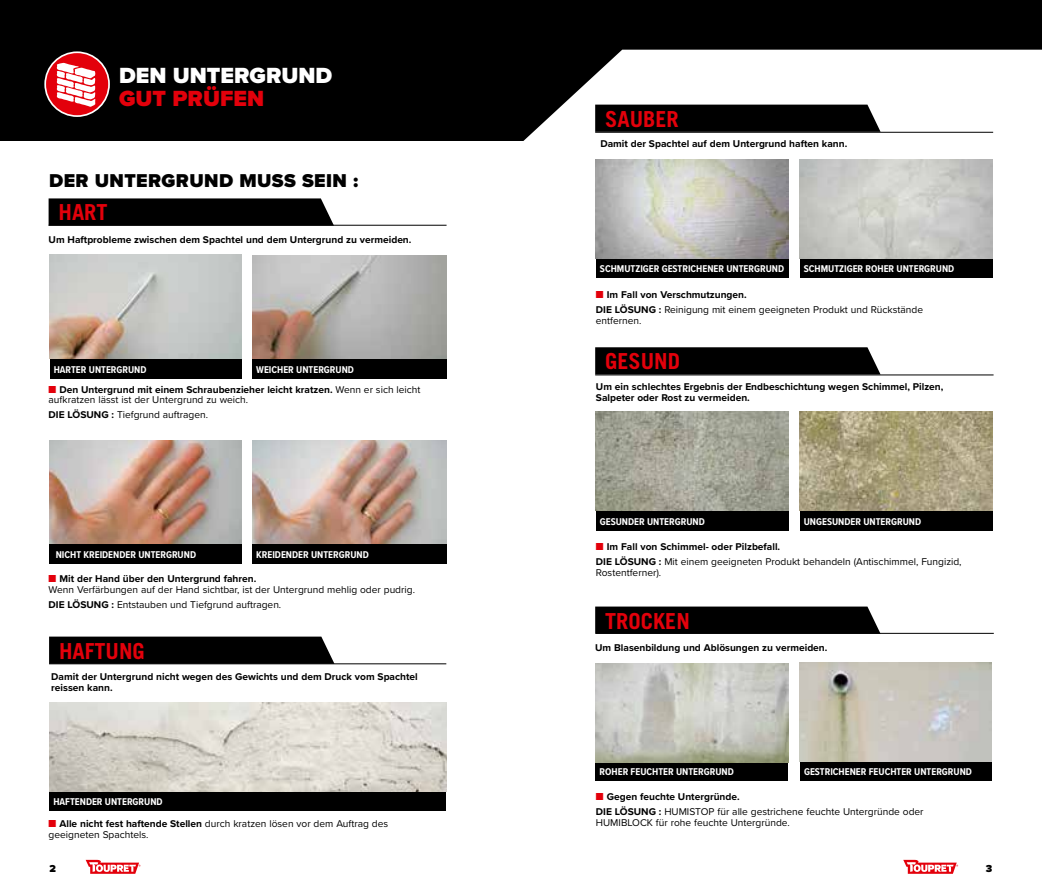
<style>
.page{position:relative;width:1042px;height:893px;background:#fff}
.page>*{position:absolute;margin:0;border:0;box-sizing:border-box;transform-origin:0 0}
.t1{font:900 22.75px "Proxima Nova";color:#fff}
.t2{font:900 22.75px "Proxima Nova";color:#e3000b}
.t3{font:700 22.05px "Trade Gothic";color:#e3000b}
.t4{font:900 19.25px "Proxima Nova";letter-spacing:.02em;color:#000}
.t5{font:900 10.5px "Proxima Nova";color:#000}
.t6{font:10.15px/10.8px "Proxima Nova";color:#000}
.t7{font:700 10.15px/10.8px "Proxima Nova";color:#000}
.t8{font:700 10.15px "Proxima Nova Cond";color:#fff}
.s1{color:#e3000b}
.s2{font-weight:700}
</style>
<div class="page">
<svg style="left:86px;top:860px;width:54px;height:14px"></svg>
<svg style="left:903px;top:860px;width:55px;height:14px"></svg>
<img style="left:252px;top:440px;width:194px;height:105px">
<img style="left:49px;top:440px;width:192px;height:105px">
<div style="left:0;top:0;width:1042px;height:141px;background:#000"></div>
<svg style="left:523px;top:50px;width:519px;height:136px;fill:#fff"></svg>
<img style="left:252px;top:256px;width:194px;height:103px">
<img style="left:50px;top:255px;width:191px;height:104px">
<div style="left:50px;top:359px;width:191px;height:19px;background:#000"></div>
<div style="left:252px;top:359px;width:194px;height:19px;background:#000"></div>
<div style="left:45px;top:52px;width:64px;height:64px;background:#e3000b;border-radius:50%"></div>
<div style="left:44px;top:51px;width:66px;height:66px;border:2px solid #fff;border-radius:50%"></div>
<div style="left:49px;top:545px;width:192px;height:19px;background:#000"></div>
<div style="left:596px;top:511px;width:192px;height:19px;background:#000"></div>
<div style="left:596px;top:258px;width:192px;height:19px;background:#000"></div>
<div style="left:799px;top:511px;width:193px;height:19px;background:#000"></div>
<div style="left:799px;top:258px;width:193px;height:19px;background:#000"></div>
<div style="left:595px;top:761px;width:193px;height:20px;background:#000"></div>
<div style="left:800px;top:761px;width:192px;height:20px;background:#000"></div>
<div style="left:252px;top:545px;width:194px;height:19px;background:#000"></div>
<div style="left:49px;top:791px;width:397px;height:19px;background:#000"></div>
<img style="left:49px;top:703px;width:397px;height:88px">
<img style="left:799px;top:412px;width:193px;height:99px">
<img style="left:596px;top:159px;width:192px;height:99px">
<img style="left:596px;top:412px;width:192px;height:99px">
<img style="left:799px;top:159px;width:193px;height:99px">
<img style="left:595px;top:663px;width:193px;height:99px">
<img style="left:800px;top:662px;width:192px;height:99px">
<svg style="left:57px;top:63px;width:39px;height:44px"></svg>
<div style="left:49px;top:198px;width:285px;height:27px;background:#000"></div>
<div style="left:49px;top:637px;width:285px;height:26px;background:#000"></div>
<svg style="left:595px;top:105px;width:285px;height:27px"></svg>
<div style="left:595px;top:607px;width:285px;height:27px;background:#000"></div>
<div style="left:595px;top:347px;width:285px;height:27px;background:#000"></div>
<hr style="left:49px;top:225px;width:397px;height:1px;background:#000">
<hr style="left:595px;top:132px;width:398px;height:1px;background:#000">
<hr style="left:595px;top:374px;width:398px;height:1px;background:#000">
<hr style="left:596px;top:633px;width:398px;height:1px;background:#000">
<hr style="left:49px;top:663px;width:397px;height:1px;background:#000">
<h1 class="t1" style="left:119px;top:59px;width:215px">DEN UNTERGRUND</h1>
<h1 class="t2" style="left:119px;top:81px;width:147px">GUT PRÜFEN</h1>
<h3 class="t4" style="left:49px;top:166px;width:310px">DER UNTERGRUND MUSS SEIN :</h3>
<h2 class="t3" style="left:59px;top:199px;width:51px">HART</h2>
<p class="t7" style="left:49px;top:234px;width:364px">Um Haftprobleme zwischen dem Spachtel und dem Untergrund zu vermeiden.</p>
<p class="t8" style="left:54px;top:362px;width:94px">HARTER UNTERGRUND</p>
<p class="t8" style="left:256px;top:362px;width:99px">WEICHER UNTERGRUND</p>
<p class="t6" style="left:49px;top:383px;width:373px"><span class="s1">■</span> <span class="s2">Den Untergrund mit einem Schraubenzieher leicht kratzen.</span> Wenn er sich leicht aufkratzen lässt ist der Untergrund zu weich.</p>
<p class="t6" style="left:49px;top:409px;width:161px"><span class="s2">DIE LÖSUNG :</span> Tiefgrund auftragen.</p>
<p class="t8" style="left:56px;top:547px;width:142px">NICHT KREIDENDER UNTERGRUND</p>
<p class="t8" style="left:256px;top:547px;width:114px">KREIDENDER UNTERGRUND</p>
<p class="t6" style="left:49px;top:573px;width:368px"><span class="s1">■</span> <span class="s2">Mit der Hand über den Untergrund fahren.<br></span>Wenn Verfärbungen auf der Hand sichtbar, ist der Untergrund mehlig oder pudrig.</p>
<p class="t6" style="left:49px;top:599px;width:234px"><span class="s2">DIE LÖSUNG :</span> Entstauben und Tiefgrund auftragen.</p>
<h2 class="t3" style="left:59px;top:637px;width:87px">HAFTUNG</h2>
<p class="t7" style="left:51px;top:671px;width:368px">Damit der Untergrund nicht wegen des Gewichts und dem Druck vom Spachtel reissen kann.</p>
<p class="t8" style="left:53px;top:794px;width:111px">HAFTENDER UNTERGRUND</p>
<p class="t6" style="left:49px;top:818px;width:341px"><span class="s1">■</span> <span class="s2">Alle nicht fest haftende Stellen</span> durch kratzen lösen vor dem Auftrag des geeigneten Spachtels.</p>
<h2 class="t3" style="left:605px;top:105px;width:75px">SAUBER</h2>
<p class="t7" style="left:600px;top:138px;width:248px">Damit der Spachtel auf dem Untergrund haften kann.</p>
<p class="t8" style="left:600px;top:261px;width:186px">SCHMUTZIGER GESTRICHENER UNTERGRUND</p>
<p class="t8" style="left:804px;top:261px;width:152px">SCHMUTZIGER ROHER UNTERGRUND</p>
<p class="t6" style="left:596px;top:287px;width:329px;line-height:15px"><span class="s1">■</span> <span class="s2">Im Fall von Verschmutzungen.<br>DIE LÖSUNG :</span> Reinigung mit einem geeigneten Produkt und Rückstände</p>
<p class="t6" style="left:596px;top:315px;width:47px">entfernen.</p>
<h2 class="t3" style="left:605px;top:348px;width:76px">GESUND</h2>
<p class="t7" style="left:596px;top:381px;width:349px">Um ein schlechtes Ergebnis der Endbeschichtung wegen Schimmel, Pilzen,<br>Salpeter oder Rost zu vermeiden.</p>
<p class="t8" style="left:600px;top:514px;width:106px">GESUNDER UNTERGRUND</p>
<p class="t8" style="left:804px;top:514px;width:119px">UNGESUNDER UNTERGRUND</p>
<p class="t6" style="left:596px;top:538px;width:367px;line-height:15px"><span class="s1">■</span> <span class="s2">Im Fall von Schimmel- oder Pilzbefall.<br>DIE LÖSUNG :</span> Mit einem geeigneten Produkt behandeln (Antischimmel, Fungizid,</p>
<p class="t6" style="left:596px;top:566px;width:67px">Rostentferner).</p>
<h2 class="t3" style="left:605px;top:607px;width:86px">TROCKEN</h2>
<p class="t7" style="left:595px;top:642px;width:234px">Um Blasenbildung und Ablösungen zu vermeiden.</p>
<p class="t8" style="left:599px;top:764px;width:136px">ROHER FEUCHTER UNTERGRUND</p>
<p class="t8" style="left:804px;top:764px;width:169px">GESTRICHENER FEUCHTER UNTERGRUND</p>
<p class="t6" style="left:596px;top:788px;width:329px;line-height:15px"><span class="s1">■</span> <span class="s2">Gegen feuchte Untergründe.<br>DIE LÖSUNG :</span> HUMISTOP für alle gestrichene feuchte Untergründe oder</p>
<p class="t6" style="left:596px;top:816px;width:195px">HUMIBLOCK für rohe feuchte Untergründe.</p>
<p class="t5" style="left:50px;top:861px;width:8px">2</p>
<p class="t5" style="left:986px;top:861px;width:8px">3</p>
</div>
